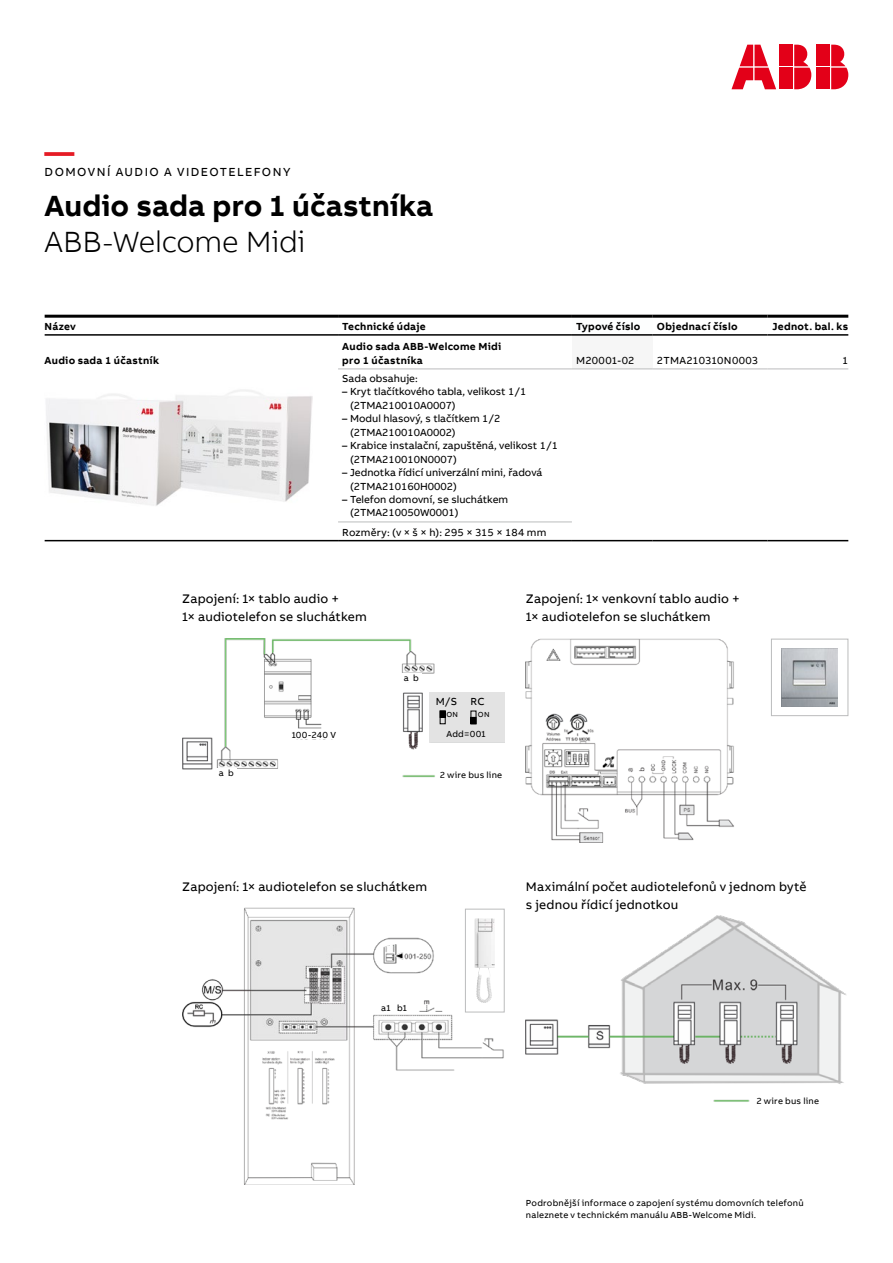
<style>
.page{position:relative;width:893px;height:1263px;background:#fff}
.page>*{position:absolute;margin:0;border:0;box-sizing:border-box;transform-origin:0 0}
.t1{font:700 30px "AB Bvoice";color:#000}
.t2{font:300 30px "AB Bvoice";letter-spacing:-.005em;color:#000}
.t3{font:700 30px "AB Bvoice";color:#e51b25}
.t4{font:12.75px/18px "AB Bvoice";letter-spacing:.015em;color:#000}
.t5{font:12px "AB Bvoice";letter-spacing:.12em;color:#000}
.t6{font:10.5px/13.5px "AB Bvoice";color:#000}
.t7{font:700 10.5px/13.5px "AB Bvoice";letter-spacing:.025em;color:#000}
.t8{font:10.5px "AB Bvoice";letter-spacing:.02em;color:#000}
.t9{font:9px/12px "AB Bvoice";letter-spacing:.025em;color:#000}
.t10{font:7.5px "AB Bvoice";color:#000}
</style>
<div class="page">
<div style="left:817px;top:45px;width:13px;height:21px;background:#e30018"></div>
<div style="left:817px;top:68px;width:13px;height:21px;background:#e30018"></div>
<svg style="left:831px;top:45px;width:17px;height:44px"></svg>
<svg style="left:731px;top:45px;width:45px;height:44px"></svg>
<div style="left:780px;top:45px;width:13px;height:21px;background:#e30018"></div>
<div style="left:780px;top:68px;width:13px;height:21px;background:#e30018"></div>
<svg style="left:794px;top:45px;width:17px;height:44px"></svg>
<div style="left:572px;top:335px;width:81px;height:34px;background:#f6f6f6"></div>
<hr style="left:45px;top:315px;width:293px;height:3px;background:#000">
<hr style="left:45px;top:334px;width:293px;height:2px;background:#000">
<hr style="left:45px;top:540px;width:293px;height:1px;background:#000">
<hr style="left:338px;top:315px;width:234px;height:3px;background:#000">
<hr style="left:572px;top:315px;width:81px;height:3px;background:#000">
<hr style="left:653px;top:315px;width:114px;height:3px;background:#000">
<hr style="left:767px;top:315px;width:81px;height:3px;background:#000">
<hr style="left:338px;top:334px;width:234px;height:2px;background:#000">
<hr style="left:572px;top:334px;width:81px;height:2px;background:#000">
<hr style="left:653px;top:334px;width:114px;height:2px;background:#000">
<hr style="left:767px;top:334px;width:81px;height:2px;background:#000">
<hr style="left:338px;top:540px;width:234px;height:1px;background:#000">
<hr style="left:338px;top:522px;width:234px;height:1px;background:#bbbcbd">
<hr style="left:572px;top:540px;width:81px;height:1px;background:#000">
<hr style="left:653px;top:540px;width:114px;height:1px;background:#000">
<hr style="left:767px;top:540px;width:81px;height:1px;background:#000">
<hr style="left:338px;top:368px;width:234px;height:1px;background:#bbbcbd">
<hr style="left:572px;top:368px;width:81px;height:1px;background:#bbbcbd">
<hr style="left:653px;top:368px;width:114px;height:1px;background:#bbbcbd">
<hr style="left:767px;top:368px;width:81px;height:1px;background:#bbbcbd">
<img style="left:46px;top:390px;width:267px;height:116px">
<img style="left:182px;top:638px;width:323px;height:140px">
<img style="left:526px;top:916px;width:320px;height:186px">
<img style="left:526px;top:638px;width:208px;height:204px">
<div style="left:771px;top:639px;width:77px;height:77px;border:1px solid #bbbcbd"></div>
<img style="left:781px;top:648px;width:57px;height:58px">
<img style="left:182px;top:907px;width:323px;height:277px">
<div style="left:465px;top:909px;width:40px;height:103px;border:1px solid #bbbcbd"></div>
<img style="left:475px;top:918px;width:17px;height:84px">
<div style="left:429px;top:693px;width:76px;height:49px;background:#e3e3e3"></div>
<div style="left:377px;top:1002px;width:34px;height:11px;background:#fff"></div>
<div style="left:757px;top:1092px;width:95px;height:18px;background:#fff"></div>
<div style="left:286px;top:730px;width:55px;height:9px;background:#fff"></div>
<div style="left:437px;top:770px;width:68px;height:9px;background:#fff"></div>
<div style="left:216px;top:768px;width:21px;height:9px;background:#fff"></div>
<div style="left:401px;top:673px;width:21px;height:9px;background:#fff"></div>
<svg style="left:440px;top:711px;width:5px;height:7px"></svg>
<svg style="left:471px;top:717px;width:5px;height:7px"></svg>
<h1 class="t3" style="left:45px;top:132px;width:31px">—</h1>
<p class="t5" style="left:45px;top:165px;width:247px">DOMOVNÍ AUDIO A VIDEOTELEFONY</p>
<h1 class="t1" style="left:45px;top:186px;width:390px">Audio sada pro 1 účastníka</h1>
<h1 class="t2" style="left:45px;top:224px;width:262px">ABB-Welcome Midi</h1>
<p class="t7" style="left:45px;top:319px;width:33px">Název</p>
<p class="t7" style="left:342px;top:319px;width:85px">Technické údaje</p>
<p class="t7" style="left:576px;top:319px;width:66px">Typové číslo</p>
<p class="t7" style="left:657px;top:319px;width:82px">Objednací číslo</p>
<p class="t7" style="left:773px;top:319px;width:77px">Jednot. bal. ks</p>
<p class="t7" style="left:45px;top:353px;width:116px">Audio sada 1 účastník</p>
<p class="t7" style="left:342px;top:340px;width:160px">Audio sada ABB-Welcome Midi pro 1 účastníka</p>
<p class="t6" style="left:576px;top:354px;width:60px">M20001-02</p>
<p class="t6" style="left:657px;top:354px;width:103px">2TMA210310N0003</p>
<p class="t6" style="left:842px;top:354px;width:8px">1</p>
<p class="t6" style="left:342px;top:372px;width:77px">Sada obsahuje:</p>
<p class="t6" style="left:350px;top:385px;width:178px;text-indent:-8px">– Kryt tlačítkového tabla, velikost 1/1 (2TMA210010A0007)</p>
<p class="t6" style="left:350px;top:412px;width:152px;text-indent:-8px">– Modul hlasový, s tlačítkem 1/2 (2TMA210010A0002)</p>
<p class="t6" style="left:350px;top:439px;width:210px;text-indent:-8px">– Krabice instalační, zapuštěná, velikost 1/1 (2TMA210010N0007)</p>
<p class="t6" style="left:350px;top:466px;width:194px;text-indent:-8px">– Jednotka řídicí univerzální mini, řadová (2TMA210160H0002)</p>
<p class="t6" style="left:350px;top:493px;width:160px;text-indent:-8px">– Telefon domovní, se sluchátkem (2TMA210050W0001)</p>
<p class="t8" style="left:342px;top:526px;width:206px">Rozměry: (v × š × h): 295 × 315 × 184 mm</p>
<p class="t4" style="left:182px;top:589px;width:186px">Zapojení: 1× tablo audio +<br>1× audiotelefon se sluchátkem</p>
<p class="t9" style="left:219px;top:767px;width:17px">a b</p>
<p class="t9" style="left:292px;top:729px;width:46px">100-240 V</p>
<p class="t9" style="left:404px;top:672px;width:17px">a b</p>
<p class="t6" style="left:436px;top:695px;width:23px">M/S</p>
<p class="t9" style="left:446px;top:728px;width:41px">Add=001</p>
<p class="t6" style="left:471px;top:695px;width:15px">RC</p>
<p class="t10" style="left:446px;top:710px;width:13px">ON</p>
<p class="t10" style="left:478px;top:710px;width:13px">ON</p>
<p class="t9" style="left:440px;top:769px;width:64px">2 wire bus line</p>
<p class="t4" style="left:526px;top:589px;width:215px">Zapojení: 1× venkovní tablo audio +<br>1× audiotelefon se sluchátkem</p>
<p class="t4" style="left:182px;top:877px;width:246px">Zapojení: 1× audiotelefon se sluchátkem</p>
<p class="t9" style="left:381px;top:1002px;width:27px">a1 b1</p>
<p class="t4" style="left:526px;top:877px;width:282px">Maximální počet audiotelefonů v jednom bytě s jednou řídicí jednotkou</p>
<p class="t9" style="left:757px;top:1095px;width:64px">2 wire bus line</p>
<p class="t9" style="left:526px;top:1197px;width:279px">Podrobnější informace o zapojení systému domovních telefonů naleznete v technickém manuálu ABB-Welcome Midi.</p>
</div>
